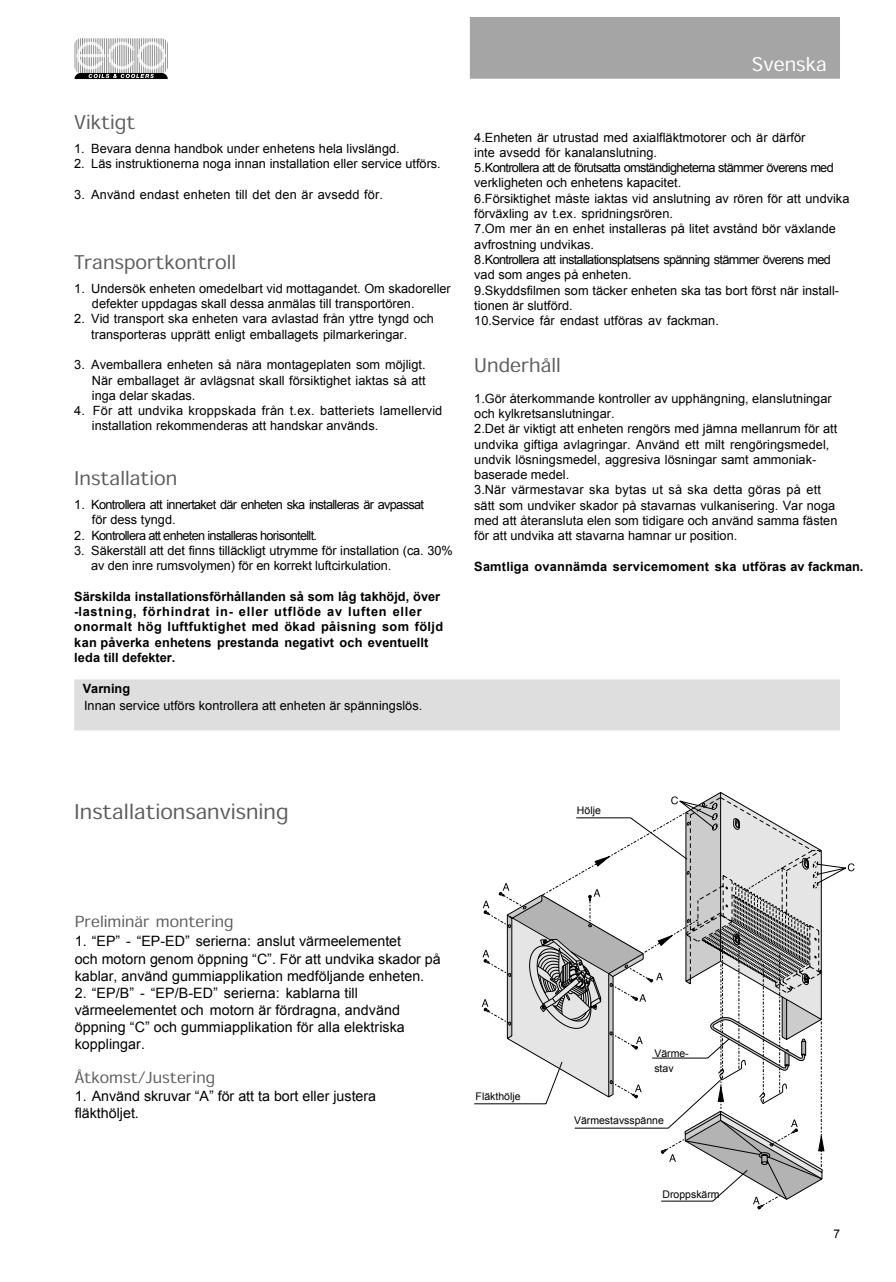
<style>
.page{position:relative;width:896px;height:1282px;background:#fff}
.page>*{position:absolute;margin:0;border:0;box-sizing:border-box;transform-origin:0 0}
.t1{font:21px "Adobe Sans MM 470 820";color:#5d5d5d}
.t2{font:19.5px "Adobe Sans MM 470 820";color:#5d5d5d}
.t3{font:19.5px "Adobe Sans MM 470 820";color:#fff}
.t4{font:15.75px "Adobe Sans MM 470 820";color:#5d5d5d}
.t5{font:14.25px/17.1px "Arial";color:#000}
.t6{font:12.75px/15.3px "Arial";color:#000}
.t7{font:700 12.75px/15.3px "Arial";letter-spacing:.02em;color:#000}
.t8{font:700 12.75px "Arial";color:#000}
.t9{font:12px "Arial";color:#000}
.t10{font:10.5px/15px "Arial";color:#000}
</style>
<div class="page">
<svg style="left:481px;top:792px;width:373px;height:417px"></svg>
<div style="left:470px;top:17px;width:370px;height:62px;background:#a5a5a5"></div>
<svg style="left:75px;top:38px;width:93px;height:41px"></svg>
<div style="left:74px;top:679px;width:766px;height:51px;background:#dedede"></div>
<h2 class="t2" style="left:74px;top:113px;width:63px">Viktigt</h2>
<p class="t6" style="left:74px;top:141px;width:327px">1. Bevara denna handbok under enhetens hela livslängd.</p>
<p class="t6" style="left:74px;top:156px;width:368px">2. Läs instruktionerna noga innan installation eller service utförs.</p>
<p class="t6" style="left:74px;top:187px;width:310px">3. Använd endast enheten till det den är avsedd för.</p>
<h2 class="t2" style="left:74px;top:253px;width:163px">Transportkontroll</h2>
<p class="t6" style="left:92px;top:281px;width:360px;text-indent:-18px">1. Undersök enheten omedelbart vid mottagandet. Om skadoreller defekter uppdagas skall dessa anmälas till transportören.</p>
<p class="t6" style="left:91px;top:311px;width:344px;text-indent:-17px">2. Vid transport ska enheten vara avlastad från yttre tyngd och transporteras upprätt enligt emballagets pilmarkeringar.</p>
<p class="t6" style="left:92px;top:357px;width:352px;text-indent:-18px">3. Avemballera enheten så nära montageplaten som möjligt.<br>När emballaget är avlägsnat skall försiktighet iaktas så att inga delar skadas.<br>För att undvika kroppskada från t.ex. batteriets lamellervid installation rekommenderas att handskar används.</p>
<p class="t6" style="left:74px;top:403px;width:12px">4.</p>
<h2 class="t2" style="left:74px;top:469px;width:105px">Installation</h2>
<p class="t6" style="left:91px;top:497px;width:363px;text-indent:-17px">1. Kontrollera att innertaket där enheten ska installeras är avpassat<br>för dess tyngd.<br>Kontrollera att enheten installeras horisontellt.<br>Säkerställ att det finns tilläckligt utrymme för installation (ca. 30% av den inre rumsvolymen) för en korrekt luftcirkulation.</p>
<p class="t7" style="left:74px;top:589px;width:370px">Särskilda installationsförhållanden så som låg takhöjd, över -lastning, förhindrat in- eller utflöde av luften eller onormalt hög luftfuktighet med ökad påisning som följd kan påverka enhetens prestanda negativt och eventuellt leda till defekter.</p>
<p class="t6" style="left:74px;top:527px;width:12px">2.<br>3.</p>
<p class="t8" style="left:83px;top:680px;width:49px">Varning</p>
<p class="t6" style="left:84px;top:698px;width:340px">Innan service utförs kontrollera att enheten är spänningslös.</p>
<h2 class="t3" style="left:752px;top:56px;width:76px">Svenska</h2>
<p class="t6" style="left:474px;top:130px;width:376px">4.Enheten är utrustad med axialfläktmotorer och är därför<br>inte avsedd för kanalanslutning.<br>5.Kontrollera att de förutsatta omständigheterna stämmer överens med verkligheten och enhetens kapacitet.<br>6.Försiktighet måste iaktas vid anslutning av rören för att undvika förväxling av t.ex. spridningsrören.<br>7.Om mer än en enhet installeras på litet avstånd bör växlande avfrostning undvikas.<br>8.Kontrollera att installationsplatsens spänning stämmer överens med vad som anges på enheten.<br>9.Skyddsfilmen som täcker enheten ska tas bort först när install&shy;tionen är slutförd.<br>10.Service får endast utföras av fackman.</p>
<h2 class="t2" style="left:474px;top:356px;width:88px">Underhåll</h2>
<p class="t6" style="left:474px;top:391px;width:364px">1.Gör återkommande kontroller av upphängning, elanslutningar och kylkretsanslutningar.<br>2.Det är viktigt att enheten rengörs med jämna mellanrum för att undvika giftiga avlagringar. Använd ett milt rengöringsmedel, undvik lösningsmedel, aggresiva lösningar samt ammoniak&shy;baserade medel.<br>3.När värmestavar ska bytas ut så ska detta göras på ett sätt som undviker skador på stavarnas vulkanisering. Var noga med att återansluta elen som tidigare och använd samma fästen för att undvika att stavarna hamnar ur position.</p>
<p class="t7" style="left:474px;top:559px;width:391px">Samtliga ovannämda servicemoment ska utföras av fackman.</p>
<h1 class="t1" style="left:74px;top:801px;width:216px">Installationsanvisning</h1>
<p class="t10" style="left:577px;top:803px;width:25px">Hölje</p>
<p class="t4" style="left:75px;top:914px;width:160px">Preliminär montering</p>
<p class="t5" style="left:75px;top:933px;width:367px">1. “EP” - “EP-ED” serierna: anslut värmeelementet<br>och motorn genom öppning “C”. För att undvika skador på kablar, använd gummiapplikation medföljande enheten.</p>
<p class="t5" style="left:75px;top:984px;width:331px">2. “EP/B” - “EP/B-ED” serierna: kablarna till värmeelementet och motorn är fördragna, andvänd öppning “C” och gummiapplikation för alla elektriska kopplingar.</p>
<p class="t4" style="left:75px;top:1070px;width:142px">Åtkomst/Justering</p>
<p class="t5" style="left:75px;top:1087px;width:303px">1. Använd skruvar “A” för att ta bort eller justera fläkthöljet.</p>
<p class="t10" style="left:475px;top:1089px;width:46px">Fläkthölje</p>
<p class="t10" style="left:654px;top:1046px;width:36px">Värme&shy;stav</p>
<p class="t10" style="left:574px;top:1113px;width:91px">Värmestavsspänne</p>
<p class="t10" style="left:662px;top:1186px;width:59px">Droppskärm</p>
<p class="t9" style="left:833px;top:1226px;width:8px">7</p>
</div>
